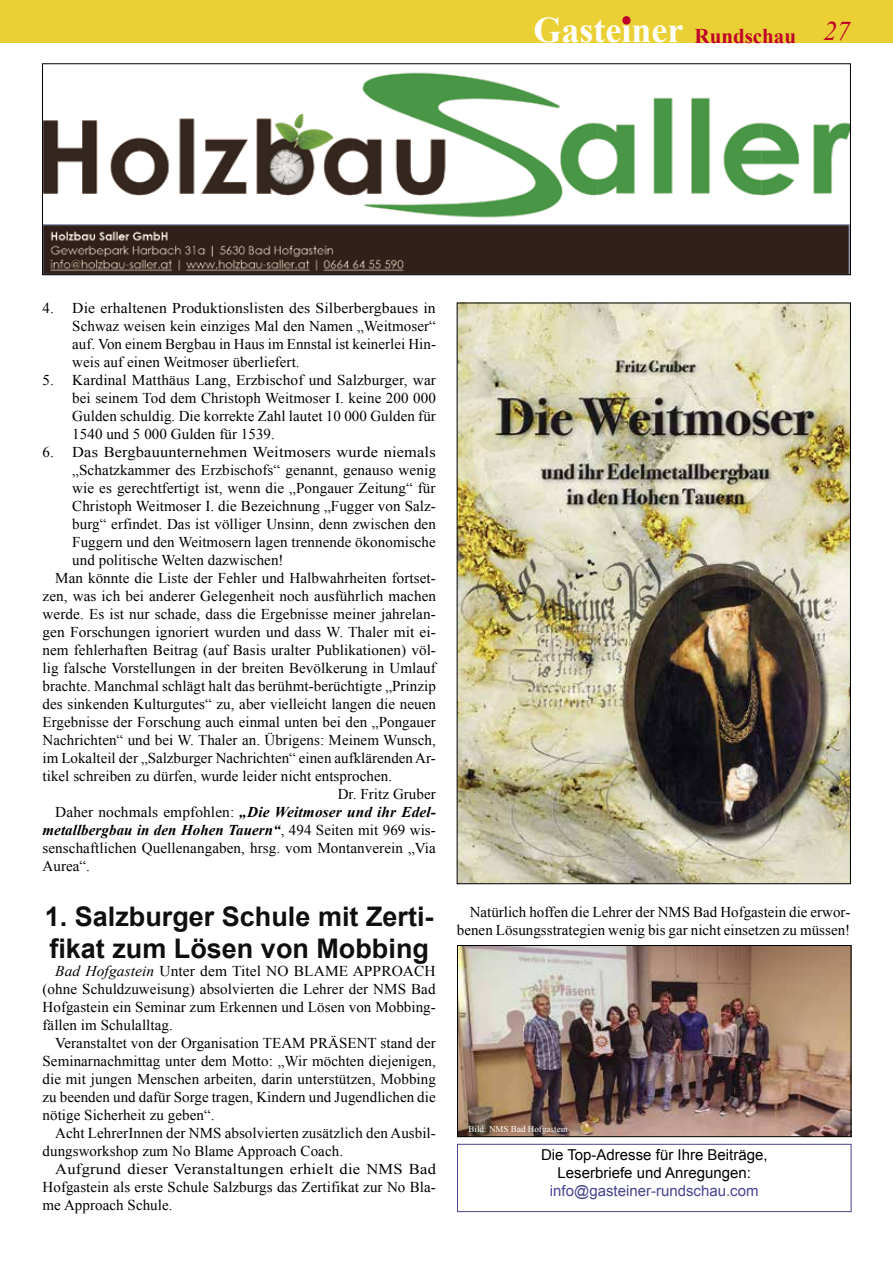
<style>
.page{position:relative;width:893px;height:1263px;background:#fff}
.page>*{position:absolute;margin:0;border:0;box-sizing:border-box;transform-origin:0 0}
.t1{font:700 36px "Times New Roman";color:#fff}
.t2{font:700 27px/32.4px "Arial";color:#0f0f0f}
.t3{font:15px/18px "Times New Roman";letter-spacing:.005em;color:#000;text-align:justify}
.t4{font:15px/18px "Times New Roman";letter-spacing:.005em;color:#000;text-align:justify;scale:1.1 1}
.t5{font:italic 700 15px "Times New Roman";letter-spacing:.005em;color:#000}
.t6{font:15px/18px "Arial";color:#000;text-align:center}
.t7{font:15px "Arial";color:#484490}
.t8{font:9px "Times New Roman";letter-spacing:.005em;color:#fff}
.s1{font-size:21px;color:#be0029}
.s2{font-weight:400;font-style:italic;font-size:27px;color:#be0029}
.s3{font-weight:400;font-style:normal}
.s4{font-style:italic}
</style>
<div class="page">
<div style="left:0;top:0;width:893px;height:43px;background:#ebd035"></div>
<div style="left:622px;top:16px;width:9px;height:9px;background:#be0029;border-radius:50%"></div>
<img style="left:459px;top:305px;width:390px;height:577px">
<div style="left:457px;top:1144px;width:394px;height:68px;border:1px solid #484490"></div>
<img style="left:44px;top:72px;width:805px;height:201px">
<div style="left:42px;top:63px;width:809px;height:212px;border:1px solid #000"></div>
<img style="left:459px;top:947px;width:390px;height:188px">
<div style="left:457px;top:945px;width:394px;height:192px;border:1px solid #000"></div>
<h1 class="t1" style="left:533px;top:6px;width:318px">Gasteiner <span class="s1">Rundschau</span> <span class="s2">27</span></h1>
<p class="t3" style="left:72px;top:299px;width:365px;text-indent:-30px">4. Die erhaltenen Produktionslisten des Silberbergbaues in Schwaz weisen kein einziges Mal den Namen „Weitmoser“ auf. Von einem Bergbau in Haus im Ennstal ist keinerlei Hin&shy;weis auf einen Weitmoser überliefert.</p>
<p class="t3" style="left:72px;top:371px;width:365px;text-indent:-30px">5. Kardinal Matthäus Lang, Erzbischof und Salzburger, war bei seinem Tod dem Christoph Weitmoser I. keine 200 000<br>Gulden schuldig. Die korrekte Zahl lautet 10 000 Gulden für 1540 und 5 000 Gulden für 1539.</p>
<p class="t3" style="left:43px;top:443px;width:395px">6. Das Bergbauunternehmen Weitmosers wurde niemals</p>
<p class="t3" style="left:72px;top:461px;width:365px">„Schatzkammer des Erzbischofs“ genannt, genauso wenig</p>
<p class="t3" style="left:72px;top:479px;width:365px">wie es gerechtfertigt ist, wenn die „Pongauer Zeitung“ für</p>
<p class="t3" style="left:72px;top:497px;width:365px">Christoph Weitmoser I. die Bezeichnung „Fugger von Salz-</p>
<p class="t3" style="left:72px;top:515px;width:365px">burg“ erfindet. Das ist völliger Unsinn, denn zwischen den</p>
<p class="t3" style="left:72px;top:533px;width:365px">Fuggern und den Weitmosern lagen trennende ökonomische</p>
<p class="t3" style="left:72px;top:551px;width:213px">und politische Welten dazwischen!</p>
<p class="t3" style="left:55px;top:569px;width:382px">Man könnte die Liste der Fehler und Halbwahrheiten fortset-</p>
<p class="t3" style="left:43px;top:587px;width:395px">zen, was ich bei anderer Gelegenheit noch ausführlich machen</p>
<p class="t3" style="left:43px;top:605px;width:395px">werde. Es ist nur schade, dass die Ergebnisse meiner jahrelan-</p>
<p class="t3" style="left:43px;top:623px;width:395px">gen Forschungen ignoriert wurden und dass W. Thaler mit ei-</p>
<p class="t3" style="left:43px;top:641px;width:395px">nem fehlerhaften Beitrag (auf Basis uralter Publikationen) völ-</p>
<p class="t3" style="left:43px;top:659px;width:395px">lig falsche Vorstellungen in der breiten Bevölkerung in Umlauf</p>
<p class="t3" style="left:43px;top:677px;width:395px">brachte. Manchmal schlägt halt das berühmt-berüchtigte „Prinzip</p>
<p class="t3" style="left:43px;top:695px;width:395px">des sinkenden Kulturgutes“ zu, aber vielleicht langen die neuen</p>
<p class="t3" style="left:43px;top:713px;width:395px">Ergebnisse der Forschung auch einmal unten bei den „Pongauer</p>
<p class="t3" style="left:43px;top:731px;width:395px">Nachrichten“ und bei W. Thaler an. Übrigens: Meinem Wunsch,</p>
<p class="t3" style="left:43px;top:749px;width:395px">im Lokalteil der „Salzburger Nachrichten“ einen aufklärenden Ar-</p>
<p class="t3" style="left:43px;top:767px;width:351px">tikel schreiben zu dürfen, wurde leider nicht entsprochen.</p>
<p class="t3" style="left:338px;top:785px;width:100px">Dr. Fritz Gruber</p>
<p class="t5" style="left:55px;top:802px;width:382px"><span class="s3">Daher nochmals empfohlen:</span> „Die Weitmoser und ihr Edel-</p>
<p class="t5" style="left:43px;top:820px;width:395px">metallbergbau in den Hohen Tauern“<span class="s3">, 494 Seiten mit 969 wis-</span></p>
<p class="t3" style="left:43px;top:839px;width:395px">senschaftlichen Quellenangaben, hrsg. vom Montanverein „Via</p>
<p class="t3" style="left:43px;top:857px;width:49px">Aurea“.</p>
<h2 class="t2" style="left:45px;top:901px;width:390px">1. Salzburger Schule mit Zerti&shy;fikat zum Lösen von Mobbing</h2>
<p class="t3" style="left:43px;top:962px;width:395px;text-indent:13px"><span class="s4">Bad Hofgastein</span> Unter dem Titel NO BLAME APPROACH (ohne Schuldzuweisung) absolvierten die Lehrer der NMS Bad Hofgastein ein Seminar zum Erkennen und Lösen von Mobbing&shy;fällen im Schulalltag.</p>
<p class="t3" style="left:43px;top:1034px;width:395px;text-indent:13px">Veranstaltet von der Organisation TEAM PRÄSENT stand der Seminarnachmittag unter dem Motto: „Wir möchten diejenigen, die mit jungen Menschen arbeiten, darin unterstützen, Mobbing zu beenden und dafür Sorge tragen, Kindern und Jugendlichen die nötige Sicherheit zu geben“.</p>
<p class="t3" style="left:43px;top:1124px;width:395px;text-indent:13px">Acht LehrerInnen der NMS absolvierten zusätzlich den Ausbil&shy;dungsworkshop zum No Blame Approach Coach.</p>
<p class="t4" style="left:43px;top:1160px;width:359px;text-indent:13px">Aufgrund dieser Veranstaltungen erhielt die NMS Bad Hofgastein als erste Schule Salzburgs das Zertifikat zur No Bla&shy;me Approach Schule.</p>
<p class="t3" style="left:457px;top:902px;width:395px;text-align:right">Natürlich hoffen die Lehrer der NMS Bad Hofgastein die erwor&shy;benen Lösungsstrategien wenig bis gar nicht einsetzen zu müssen!</p>
<p class="t8" style="left:468px;top:1123px;width:101px">Bild: NMS Bad Hofgastein</p>
<p class="t6" style="left:541px;top:1146px;width:228px">Die Top-Adresse für Ihre Beiträge,<br>Leserbriefe und Anregungen:</p>
<p class="t7" style="left:550px;top:1181px;width:210px">info@gasteiner-rundschau.com</p>
</div>
